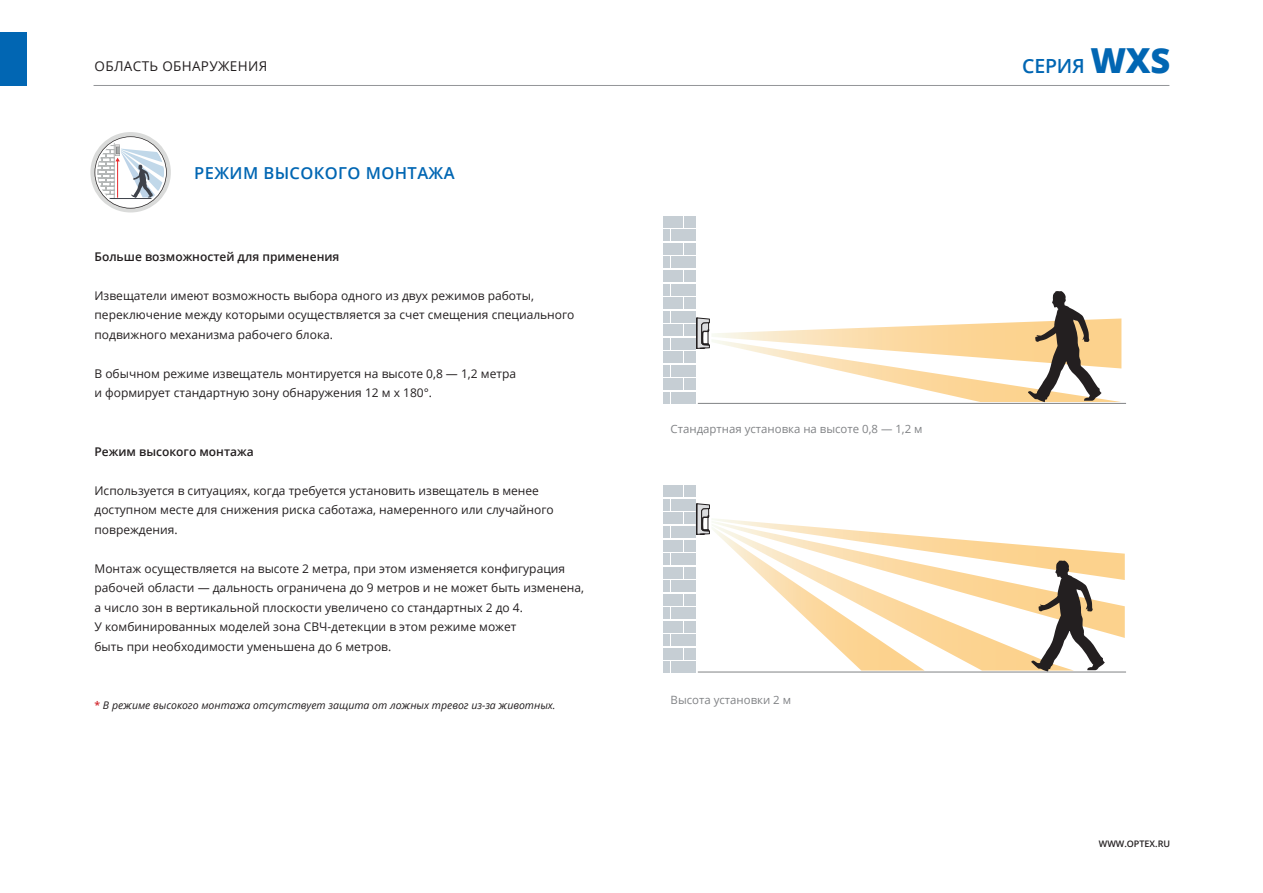
<style>
.page{position:relative;width:1263px;height:893px;background:#fff}
.page>*{position:absolute;margin:0;border:0;box-sizing:border-box;transform-origin:0 0}
.t1{font:600 19.5px "Open Sans";letter-spacing:-.01em;color:#0166b3}
.t2{font:600 16.5px "Open Sans";letter-spacing:.025em;color:#0166b3}
.t3{font:13.5px "Open Sans";letter-spacing:.025em;color:#231f20}
.t4{font:12px/19.5px "Open Sans";color:#231f20}
.t5{font:600 12px "Open Sans";color:#231f20}
.t6{font:11.4px "Open Sans";color:#808285}
.t7{font:italic 10.5px "Open Sans";color:#231f20}
.t8{font:600 9px "Open Sans";color:#231f20}
.s1{font-weight:600;font-style:normal;color:#d1232a}
.s2{font-weight:800;font-size:34.5px}
</style>
<div class="page">
<div style="left:0;top:32px;width:27px;height:54px;background:#0166b3"></div>
<hr style="left:94px;top:85px;width:1075px;height:1px;background:#939598">
<div style="left:684px;top:567px;width:12px;height:11px;background:#c6ced4"></div>
<div style="left:671px;top:580px;width:25px;height:12px;background:#c6ced4"></div>
<div style="left:684px;top:594px;width:12px;height:11px;background:#c6ced4"></div>
<div style="left:671px;top:607px;width:25px;height:12px;background:#c6ced4"></div>
<div style="left:684px;top:621px;width:12px;height:12px;background:#c6ced4"></div>
<div style="left:671px;top:634px;width:25px;height:12px;background:#c6ced4"></div>
<div style="left:684px;top:648px;width:12px;height:12px;background:#c6ced4"></div>
<div style="left:671px;top:661px;width:25px;height:12px;background:#c6ced4"></div>
<div style="left:663px;top:661px;width:6px;height:12px;background:#c6ced4"></div>
<div style="left:663px;top:648px;width:19px;height:12px;background:#c6ced4"></div>
<div style="left:663px;top:634px;width:6px;height:12px;background:#c6ced4"></div>
<div style="left:663px;top:621px;width:19px;height:12px;background:#c6ced4"></div>
<div style="left:663px;top:607px;width:6px;height:12px;background:#c6ced4"></div>
<div style="left:663px;top:594px;width:19px;height:11px;background:#c6ced4"></div>
<div style="left:663px;top:580px;width:6px;height:12px;background:#c6ced4"></div>
<div style="left:663px;top:567px;width:19px;height:11px;background:#c6ced4"></div>
<div style="left:684px;top:485px;width:12px;height:12px;background:#c6ced4"></div>
<div style="left:671px;top:499px;width:25px;height:12px;background:#c6ced4"></div>
<div style="left:684px;top:513px;width:12px;height:11px;background:#c6ced4"></div>
<div style="left:671px;top:526px;width:25px;height:12px;background:#c6ced4"></div>
<div style="left:684px;top:540px;width:12px;height:11px;background:#c6ced4"></div>
<div style="left:671px;top:553px;width:25px;height:12px;background:#c6ced4"></div>
<div style="left:663px;top:553px;width:6px;height:12px;background:#c6ced4"></div>
<div style="left:663px;top:540px;width:19px;height:11px;background:#c6ced4"></div>
<div style="left:663px;top:526px;width:6px;height:12px;background:#c6ced4"></div>
<div style="left:663px;top:513px;width:19px;height:11px;background:#c6ced4"></div>
<div style="left:663px;top:499px;width:6px;height:12px;background:#c6ced4"></div>
<div style="left:663px;top:485px;width:19px;height:12px;background:#c6ced4"></div>
<svg style="left:696px;top:503px;width:429px;height:170px"></svg>
<hr style="left:698px;top:672px;width:428px;height:1px;background:#808285">
<div style="left:684px;top:297px;width:12px;height:12px;background:#c6ced4"></div>
<div style="left:671px;top:311px;width:25px;height:11px;background:#c6ced4"></div>
<div style="left:684px;top:324px;width:12px;height:12px;background:#c6ced4"></div>
<div style="left:671px;top:338px;width:25px;height:12px;background:#c6ced4"></div>
<div style="left:684px;top:351px;width:12px;height:12px;background:#c6ced4"></div>
<div style="left:671px;top:365px;width:25px;height:12px;background:#c6ced4"></div>
<div style="left:684px;top:378px;width:12px;height:12px;background:#c6ced4"></div>
<div style="left:671px;top:392px;width:25px;height:12px;background:#c6ced4"></div>
<div style="left:663px;top:392px;width:6px;height:12px;background:#c6ced4"></div>
<div style="left:663px;top:378px;width:19px;height:12px;background:#c6ced4"></div>
<div style="left:663px;top:365px;width:6px;height:12px;background:#c6ced4"></div>
<div style="left:663px;top:351px;width:19px;height:12px;background:#c6ced4"></div>
<div style="left:663px;top:338px;width:6px;height:12px;background:#c6ced4"></div>
<div style="left:663px;top:324px;width:19px;height:12px;background:#c6ced4"></div>
<div style="left:663px;top:311px;width:6px;height:11px;background:#c6ced4"></div>
<div style="left:663px;top:297px;width:19px;height:12px;background:#c6ced4"></div>
<div style="left:684px;top:216px;width:12px;height:12px;background:#c6ced4"></div>
<div style="left:671px;top:229px;width:25px;height:12px;background:#c6ced4"></div>
<div style="left:684px;top:243px;width:12px;height:12px;background:#c6ced4"></div>
<div style="left:671px;top:257px;width:25px;height:11px;background:#c6ced4"></div>
<div style="left:684px;top:270px;width:12px;height:12px;background:#c6ced4"></div>
<div style="left:671px;top:284px;width:25px;height:11px;background:#c6ced4"></div>
<div style="left:663px;top:284px;width:6px;height:11px;background:#c6ced4"></div>
<div style="left:663px;top:270px;width:19px;height:12px;background:#c6ced4"></div>
<div style="left:663px;top:257px;width:6px;height:11px;background:#c6ced4"></div>
<div style="left:663px;top:243px;width:19px;height:12px;background:#c6ced4"></div>
<div style="left:663px;top:229px;width:6px;height:12px;background:#c6ced4"></div>
<div style="left:663px;top:216px;width:19px;height:12px;background:#c6ced4"></div>
<svg style="left:696px;top:291px;width:425px;height:111px"></svg>
<hr style="left:698px;top:403px;width:428px;height:1px;background:#808285">
<svg style="left:90px;top:132px;width:81px;height:80px"></svg>
<hr style="left:109px;top:198px;width:55px;height:1px;background:#3f434b">
<p class="t3" style="left:95px;top:57px;width:174px">ОБЛАСТЬ ОБНАРУЖЕНИЯ</p>
<h2 class="t2" style="left:194px;top:162px;width:262px">РЕЖИМ ВЫСОКОГО МОНТАЖА</h2>
<p class="t5" style="left:94px;top:248px;width:246px">Больше возможностей для применения</p>
<p class="t4" style="left:94px;top:285px;width:481px">Извещатели имеют возможность выбора одного из двух режимов работы, переключение между которыми осуществляется за счет смещения специального подвижного механизма рабочего блока.</p>
<p class="t4" style="left:94px;top:363px;width:423px">В обычном режиме извещатель монтируется на высоте 0,8 — 1,2 метра и формирует стандартную зону обнаружения 12 м х 180°.</p>
<p class="t5" style="left:94px;top:443px;width:161px">Режим высокого монтажа</p>
<p class="t4" style="left:94px;top:480px;width:461px">Используется в ситуациях, когда требуется установить извещатель в менее доступном месте для снижения риска саботажа, намеренного или случайного повреждения.</p>
<p class="t4" style="left:94px;top:558px;width:491px">Монтаж осуществляется на высоте 2 метра, при этом изменяется конфигурация рабочей области — дальность ограничена до 9 метров и не может быть изменена, а число зон в вертикальной плоскости увеличено со стандартных 2 до 4.<br>У комбинированных моделей зона СВЧ-детекции в этом режиме может<br>быть при необходимости уменьшена до 6 метров.</p>
<p class="t7" style="left:94px;top:698px;width:463px"><span class="s1">*</span> В режиме высокого монтажа отсутствует защита от ложных тревог из-за животных.</p>
<p class="t6" style="left:671px;top:421px;width:253px">Стандартная установка на высоте 0,8 — 1,2 м</p>
<p class="t6" style="left:671px;top:692px;width:122px">Высота установки 2 м</p>
<h1 class="t1" style="left:1022px;top:52px;width:150px">СЕРИЯ <span class="s2">WXS</span></h1>
<p class="t8" style="left:1099px;top:838px;width:73px">WWW.OPTEX.RU</p>
</div>
